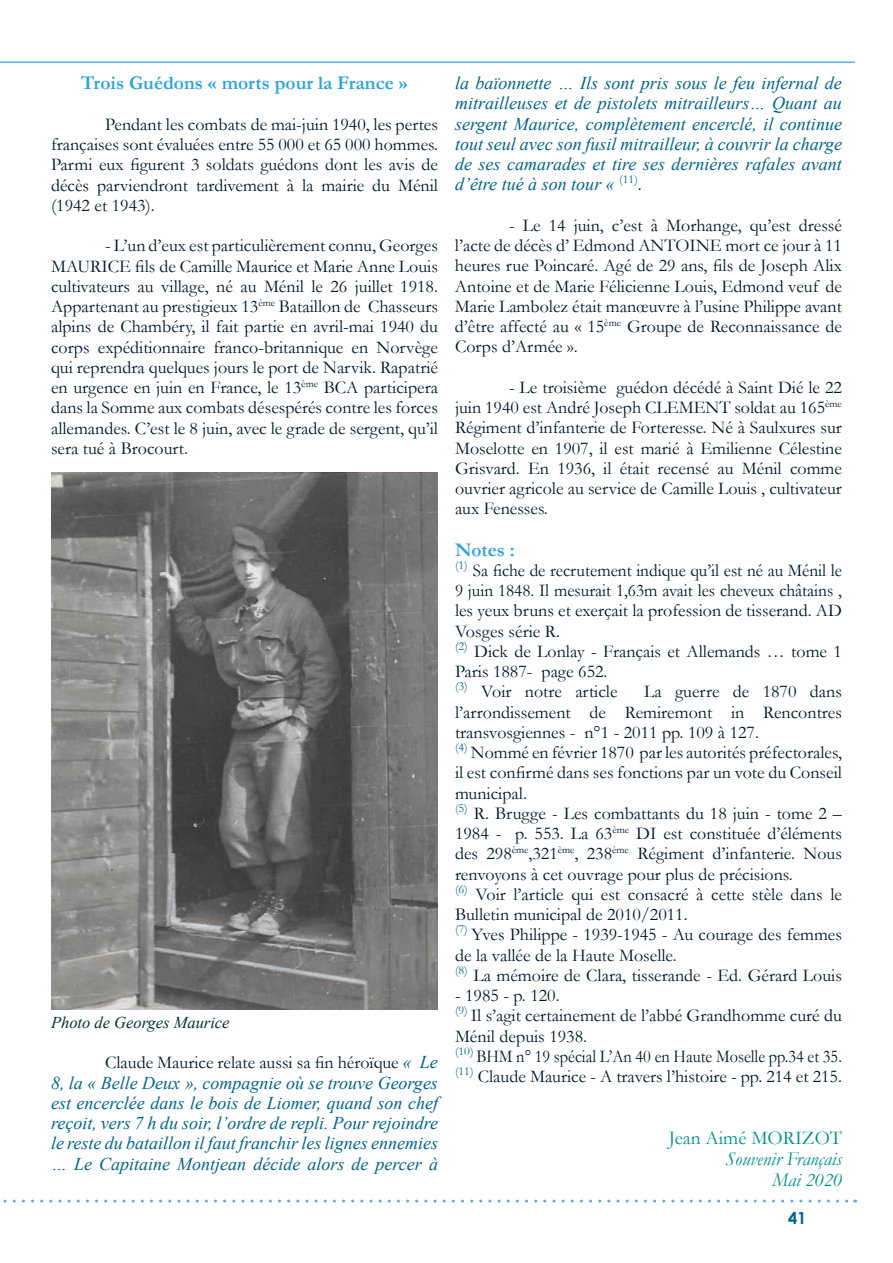
<style>
.page{position:relative;width:893px;height:1263px;background:#fff}
.page>*{position:absolute;margin:0;border:0;box-sizing:border-box;transform-origin:0 0}
.t1{font:700 19.5px "Garamond";color:#2da4dd}
.t2{font:italic 19.5px/21px "Garamond";color:#009286;text-align:right}
.t3{font:19.5px "Garamond";color:#009286}
.t4{font:18px/20.2px "Garamond";color:#00182b;text-align:justify}
.t5{font:italic 18px/20.2px "Times New Roman";color:#00638b;text-align:justify}
.t6{font:18px/20.2px "Garamond";color:#00182b;scale:.96 1}
.t7{font:italic 16.5px "Times New Roman";color:#003230}
.t8{font:700 16.5px "Century Gothic";color:#00638b}
.s1{font-family:"Times New Roman";font-style:italic;color:#00638b}
.s2{font-family:"Garamond";font-style:normal;color:#00182b}
</style>
<div class="page">
<svg style="left:3px;top:1199px;width:853px;height:3px"></svg>
<hr style="left:0;top:62px;width:855px;height:1px;background:#64acdf">
<img style="left:51px;top:472px;width:387px;height:538px">
<p class="t1" style="left:81px;top:70px;width:328px">Trois Guédons « morts pour la France »</p>
<p class="t4" style="left:51px;top:114px;width:388px;text-indent:54px">Pendant les combats de mai-juin 1940, les pertes françaises sont évaluées entre 55 000 et 65 000 hommes.<br>Parmi eux figurent 3 soldats guédons dont les avis de décès parviendront tardivement à la mairie du Ménil (1942 et 1943).</p>
<p class="t4" style="left:51px;top:235px;width:388px;text-indent:54px">- L’un d’eux est particulièrement connu, Georges MAURICE fils de Camille Maurice et Marie Anne Louis cultivateurs au village, né au Ménil le 26 juillet 1918.<br>Appartenant au prestigieux 13<sup>ème</sup> Bataillon de Chasseurs alpins de Chambéry, il fait partie en avril-mai 1940 du corps expéditionnaire franco-britannique en Norvège qui reprendra quelques jours le port de Narvik. Rapatrié en urgence en juin en France, le 13<sup>ème</sup> BCA participera dans la Somme aux combats désespérés contre les forces allemandes. C’est le 8 juin, avec le grade de sergent, qu’il sera tué à Brocourt.</p>
<p class="t7" style="left:51px;top:1011px;width:180px">Photo de Georges Maurice</p>
<p class="t4" style="left:105px;top:1052px;width:334px">Claude Maurice relate aussi sa fin héroïque <span class="s1">« Le</span></p>
<p class="t5" style="left:51px;top:1072px;width:388px">8, la « Belle Deux », compagnie où se trouve Georges est encerclée dans le bois de Liomer, quand son chef reçoit, vers 7 h du soir, l’ordre de repli. Pour rejoindre le reste du bataillon il faut franchir les lignes ennemies … Le Capitaine Montjean décide alors de percer à</p>
<p class="t5" style="left:455px;top:72px;width:388px">la baïonnette … Ils sont pris sous le feu infernal de mitrailleuses et de pistolets mitrailleurs… Quant au sergent Maurice, complètement encerclé, il continue tout seul avec son fusil mitrailleur, à couvrir la charge de ses camarades et tire ses dernières rafales avant d’être tué à son tour « <sup>(11)</sup><span class="s2">.</span></p>
<p class="t4" style="left:455px;top:215px;width:388px;text-indent:54px">- Le 14 juin, c’est à Morhange, qu’est dressé l’acte de décès d’ Edmond ANTOINE mort ce jour à 11 heures rue Poincaré. Agé de 29 ans, fils de Joseph Alix Antoine et de Marie Félicienne Louis, Edmond veuf de Marie Lambolez était manœuvre à l’usine Philippe avant d’être affecté au « 15<sup>ème</sup> Groupe de Reconnaissance de Corps d’Armée ».</p>
<p class="t4" style="left:455px;top:377px;width:388px;text-indent:54px">- Le troisième guédon décédé à Saint Dié le 22 juin 1940 est André Joseph CLEMENT soldat au 165<sup>ème </sup>Régiment d’infanterie de Forteresse. Né à Saulxures sur Moselotte en 1907, il est marié à Emilienne Célestine Grisvard. En 1936, il était recensé au Ménil comme ouvrier agricole au service de Camille Louis , cultivateur aux Fenesses.</p>
<p class="t1" style="left:455px;top:536px;width:61px">Notes :</p>
<p class="t6" style="left:455px;top:560px;width:405px"><sup>(1)</sup> Sa fiche de recrutement indique qu’il est né au Ménil le 9 juin 1848. Il mesurait 1,63m avait les cheveux châtains , les yeux bruns et exerçait la profession de tisserand. AD Vosges série R.<br><sup>(2)</sup> Dick de Lonlay - Français et Allemands … tome 1<br>Paris 1887- page 652.<br><sup>(3)</sup> Voir notre article</p>
<p class="t4" style="left:455px;top:681px;width:388px;text-align:left;text-indent:189px">La guerre de 1870 dans l’arrondissement de Remiremont in Rencontres transvosgiennes - n°1 - 2011 pp. 109 à 127.<br><sup>(4)</sup> Nommé en février 1870 par les autorités préfectorales, il est confirmé dans ses fonctions par un vote du Conseil municipal.<br><sup>(5)</sup> R. Brugge - Les combattants du 18 juin - tome 2 – 1984 - p. 553. La 63<sup>ème</sup> DI est constituée d’éléments des 298<sup>ème</sup>,321<sup>ème</sup>, 238<sup>ème</sup> Régiment d’infanterie. Nous renvoyons à cet ouvrage pour plus de précisions.<br><sup>(6)</sup> Voir l’article qui est consacré à cette stèle dans le Bulletin municipal de 2010/2011.<br><sup>(7)</sup> Yves Philippe - 1939-1945 - Au courage des femmes de la vallée de la Haute Moselle.<br><sup>(8)</sup> La mémoire de Clara, tisserande - Ed. Gérard Louis</p>
<p class="t4" style="left:455px;top:985px;width:388px;text-align:left">- 1985 - p. 120.<br><sup>(9)</sup> Il s’agit certainement de l’abbé Grandhomme curé du Ménil depuis 1938.<br><sup>(10)</sup> BHM n° 19 spécial L’An 40 en Haute Moselle pp.34 et 35. <sup>(11)</sup> Claude Maurice - A travers l’histoire - pp. 214 et 215.</p>
<p class="t3" style="left:669px;top:1124px;width:175px">Jean Aimé MORIZOT</p>
<p class="t2" style="left:726px;top:1147px;width:118px">Souvenir Français<br>Mai 2020</p>
<p class="t8" style="left:788px;top:1206px;width:20px">41</p>
</div>
